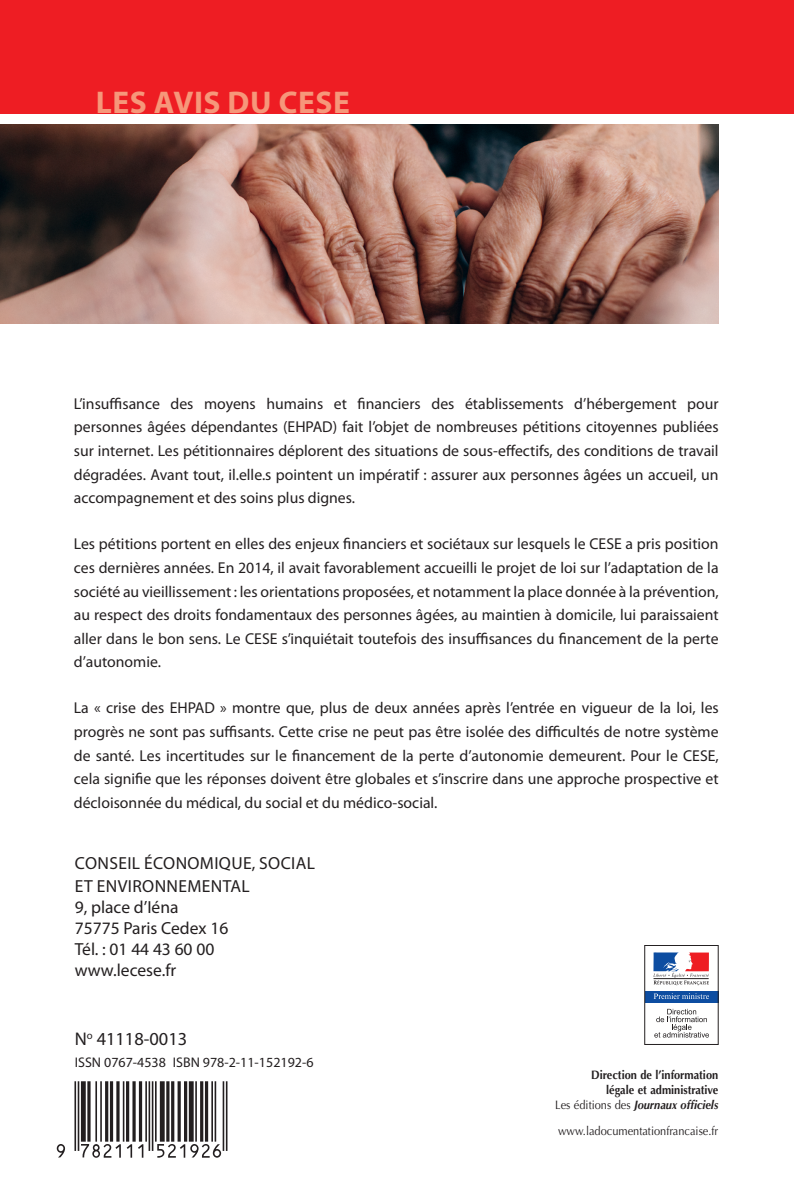
<style>
.page{position:relative;width:794px;height:1191px;background:#fff}
.page>*{position:absolute;margin:0;border:0;box-sizing:border-box;transform-origin:0 0}
.t1{font:80.5px "Ean P48 Lfz";color:#231f20}
.t2{font:700 31.5px "Myriad Pro";letter-spacing:.02em;color:#f6977a}
.Numero_-_prix{font:18.38px "Myriad Pro";color:#231f20}
.t3{font:17.5px/21px "Myriad Pro";color:#231f20}
.t4{font:17.5px/22.8px "Myriad Pro";letter-spacing:.02em;color:#231f20}
.Texte_courant{font:15.75px/23.6px "Myriad Pro";color:#231f20;text-align:justify}
.ISSN-ISBN{font:14px "Myriad Pro";color:#231f20}
.t5{font:700 12.25px/14.9px "Optima LT Std";color:#231f20;text-align:right;scale:.9 1}
.t6{font:12.25px "Optima LT Std";color:#231f20;scale:.9 1}
.s1{font-weight:400}
.s2{font-style:italic}
</style>
<div class="page">
<div style="left:0;top:0;width:794px;height:114px;background:#ee1d23"></div>
<svg style="left:644px;top:945px;width:74px;height:99px"></svg>
<img style="left:0;top:125px;width:718px;height:198px">
<h2 class="t2" style="left:96px;top:82px;width:256px">LES AVIS DU CESE</h2>
<p class="Texte_courant" style="left:74px;top:391px;width:646px">L’insuffisance des moyens humains et financiers des établissements d’hébergement pour personnes âgées dépendantes (EHPAD) fait l’objet de nombreuses pétitions citoyennes publiées sur internet. Les pétitionnaires déplorent des situations de sous-effectifs, des conditions de travail dégradées. Avant tout, il.elle.s pointent un impératif : assurer aux personnes âgées un accueil, un accompagnement et des soins plus dignes.</p>
<p class="Texte_courant" style="left:74px;top:532px;width:646px">Les pétitions portent en elles des enjeux financiers et sociétaux sur lesquels le CESE a pris position ces dernières années. En 2014, il avait favorablement accueilli le projet de loi sur l’adaptation de la société au vieillissement : les orientations proposées, et notamment la place donnée à la prévention, au respect des droits fondamentaux des personnes âgées, au maintien à domicile, lui paraissaient aller dans le bon sens. Le CESE s’inquiétait toutefois des insuffisances du financement de la perte d’autonomie.</p>
<p class="Texte_courant" style="left:74px;top:696px;width:646px">La « crise des EHPAD » montre que, plus de deux années après l’entrée en vigueur de la loi, les progrès ne sont pas suffisants. Cette crise ne peut pas être isolée des difficultés de notre système de santé. Les incertitudes sur le financement de la perte d’autonomie demeurent. Pour le CESE, cela signifie que les réponses doivent être globales et s’inscrire dans une approche prospective et décloisonnée du médical, du social et du médico-social.</p>
<p class="t4" style="left:75px;top:851px;width:241px">CONSEIL ÉCONOMIQUE, SOCIAL<br>ET ENVIRONNEMENTAL</p>
<p class="t3" style="left:75px;top:896px;width:155px">9, place d’Iéna<br>75775 Paris Cedex 16<br>Tél. : 01 44 43 60 00 www.lecese.fr</p>
<p class="Numero_-_prix" style="left:75px;top:1027px;width:114px">N<sup>o</sup> 41118-0013</p>
<p class="ISSN-ISBN" style="left:75px;top:1053px;width:240px">ISSN 0767-4538 ISBN 978-2-11-152192-6</p>
<p class="t1" style="left:57px;top:1081px;width:172px">-:HSMBLB=ZWV^W[:</p>
<p class="t5" style="left:555px;top:1067px;width:183px">Direction de l’information<br>légale et administrative<br><span class="s1">Les éditions des</span> <span class="s2">Journaux officiels</span></p>
<p class="t6" style="left:558px;top:1123px;width:179px">www.ladocumentationfrancaise.fr</p>
</div>
